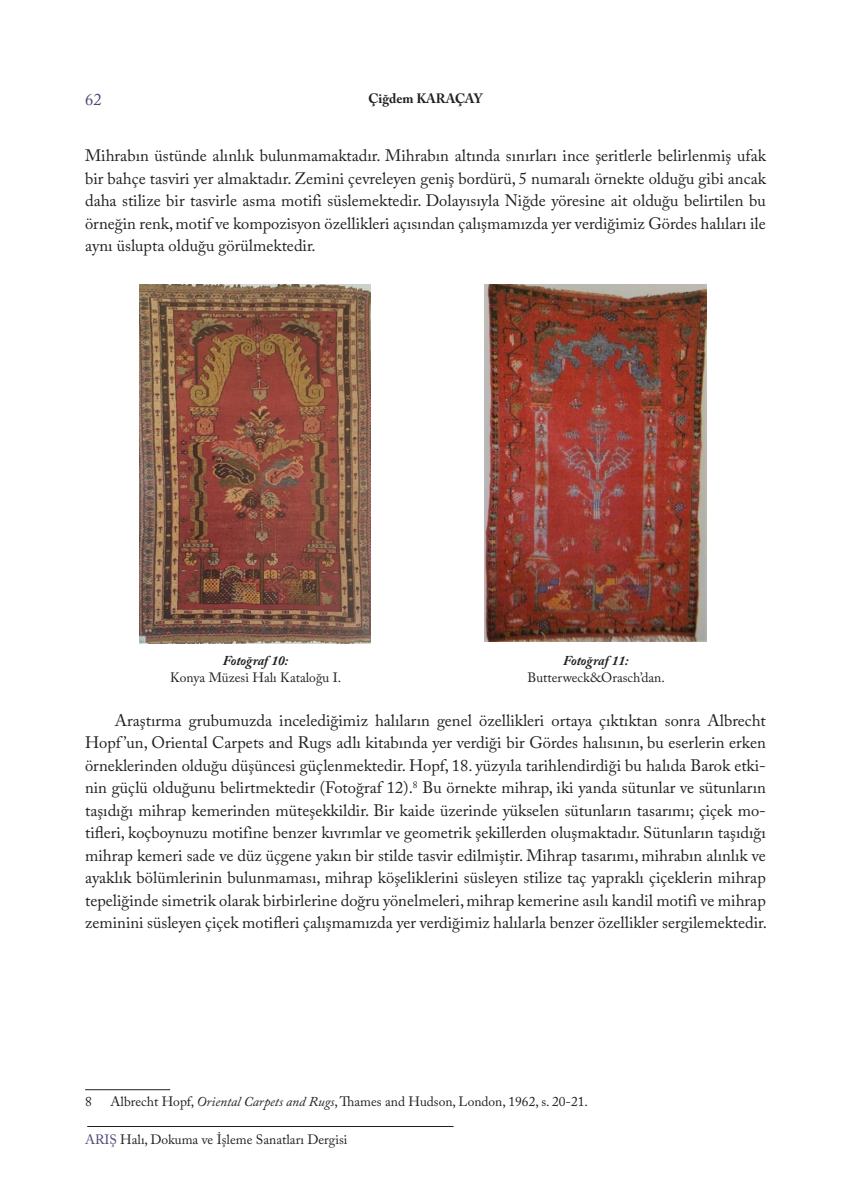
<style>
.page{position:relative;width:851px;height:1191px;background:#fff}
.page>*{position:absolute;margin:0;border:0;box-sizing:border-box;transform-origin:0 0}
.t1{font:16.5px/22.5px "Adobe Caslon Pro";color:#231f20;text-align:justify}
.t2{font:16.5px "Adobe Caslon Pro";color:#514475}
.t3{font:13.5px "Adobe Caslon Pro";color:#231f20}
.t4{font:italic 700 13.5px "Adobe Caslon Pro";color:#231f20}
.t5{font:700 13.5px "Adobe Caslon Pro";letter-spacing:-.005em;color:#231f20}
.s1{font-style:italic}
.s2{color:#514475}
</style>
<div class="page">
<hr style="left:87px;top:1126px;width:366px;height:1px;background:#231f20">
<img style="left:140px;top:284px;width:231px;height:359px">
<img style="left:485px;top:284px;width:221px;height:357px">
<hr style="left:85px;top:1089px;width:85px;height:1px;background:#231f20">
<p class="t2" style="left:85px;top:90px;width:18px">62</p>
<p class="t5" style="left:368px;top:90px;width:115px">Çiğdem KARAÇAY</p>
<p class="t1" style="left:85px;top:144px;width:682px">Mihrabın üstünde alınlık bulunmamaktadır. Mihrabın altında sınırları ince şeritlerle belirlenmiş ufak bir bahçe tasviri yer almaktadır. Zemini çevreleyen geniş bordürü, 5 numaralı örnekte olduğu gibi ancak daha stilize bir tasvirle asma motifi süslemektedir. Dolayısıyla Niğde yöresine ait olduğu belirtilen bu örneğin renk, motif ve kompozisyon özellikleri açısından çalışmamızda yer verdiğimiz Gördes halıları ile aynı üslupta olduğu görülmektedir.</p>
<p class="t4" style="left:563px;top:652px;width:67px">Fotoğraf 11:</p>
<p class="t3" style="left:527px;top:669px;width:139px">Butterweck&amp;Orasch’dan.</p>
<p class="t1" style="left:85px;top:708px;width:683px;text-indent:30px">Araştırma grubumuzda incelediğimiz halıların genel özellikleri ortaya çıktıktan sonra Albrecht Hopf ’un, Oriental Carpets and Rugs adlı kitabında yer verdiği bir Gördes halısının, bu eserlerin erken örneklerinden olduğu düşüncesi güçlenmektedir. Hopf, 18. yüzyıla tarihlendirdiği bu halıda Barok etki&shy;nin güçlü olduğunu belirtmektedir (Fotoğraf 12).<sup>8</sup> Bu örnekte mihrap, iki yanda sütunlar ve sütunların taşıdığı mihrap kemerinden müteşekkildir. Bir kaide üzerinde yükselen sütunların tasarımı; çiçek mo&shy;tifleri, koçboynuzu motifine benzer kıvrımlar ve geometrik şekillerden oluşmaktadır. Sütunların taşıdığı mihrap kemeri sade ve düz üçgene yakın bir stilde tasvir edilmiştir. Mihrap tasarımı, mihrabın alınlık ve ayaklık bölümlerinin bulunmaması, mihrap köşeliklerini süsleyen stilize taç yapraklı çiçeklerin mihrap tepeliğinde simetrik olarak birbirlerine doğru yönelmeleri, mihrap kemerine asılı kandil motifi ve mihrap zeminini süsleyen çiçek motifleri çalışmamızda yer verdiğimiz halılarla benzer özellikler sergilemektedir.</p>
<p class="t4" style="left:223px;top:652px;width:67px">Fotoğraf 10:</p>
<p class="t3" style="left:170px;top:669px;width:172px">Konya Müzesi Halı Kataloğu I.</p>
<p class="t3" style="left:85px;top:1093px;width:8px">8</p>
<p class="t3" style="left:111px;top:1093px;width:479px">Albrecht Hopf, <span class="s1">Oriental Carpets and Rugs</span>, Thames and Hudson, London, 1962, s. 20-21.</p>
<p class="t3" style="left:85px;top:1131px;width:264px"><span class="s2">ARIŞ</span> Halı, Dokuma ve İşleme Sanatları Dergisi</p>
</div>
